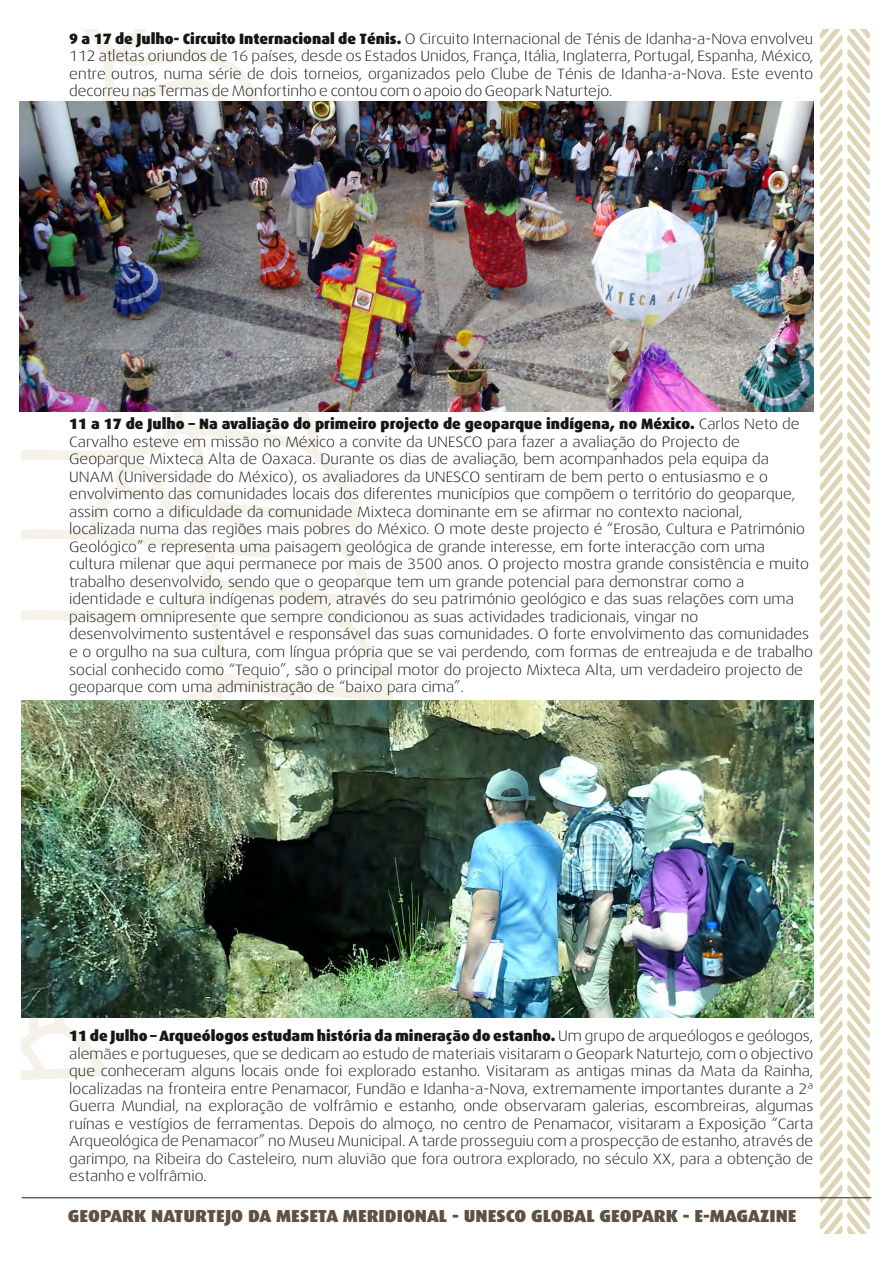
<style>
.page{position:relative;width:893px;height:1263px;background:#fff}
.page>*{position:absolute;margin:0;border:0;box-sizing:border-box;transform-origin:0 0}
.t1{font:900 17.4px "Dax";color:#5e5043;scale:1.06 1}
.t2{font:300 15px/17.5px "Dax Wide";color:#151616;text-align:justify}
.t3{font:900 15px "Dax";color:#151616}
.s1{font-family:"Dax";font-weight:900}
.s2{font-family:"Dax Wide";font-weight:300}
</style>
<div class="page">
<svg style="left:22px;top:30px;width:391px;height:1050px"></svg>
<svg style="left:820px;top:30px;width:50px;height:1203px"></svg>
<hr style="left:22px;top:1197px;width:849px;height:1px;background:#221a0f">
<img style="left:19px;top:101px;width:794px;height:310px">
<img style="left:22px;top:700px;width:791px;height:318px">
<p class="t2" style="left:69px;top:30px;width:746px"><span class="s1">9 a 17 de Julho- Circuito Internacional de Ténis.</span> O Circuito Internacional de Ténis de Idanha-a-Nova envolveu 112 atletas oriundos de 16 países, desde os Estados Unidos, França, Itália, Inglaterra, Portugal, Espanha, México, entre outros, numa série de dois torneios, organizados pelo Clube de Ténis de Idanha-a-Nova. Este evento decorreu nas Termas de Monfortinho e contou com o apoio do Geopark Naturtejo.</p>
<p class="t3" style="left:69px;top:415px;width:732px">11 a 17 de Julho – Na avaliação do primeiro projecto de geoparque indígena, no México. <span class="s2">Carlos Neto de</span></p>
<p class="t2" style="left:69px;top:433px;width:745px;text-align:left">Carvalho esteve em missão no México a convite da UNESCO para fazer a avaliação do Projecto de Geoparque Mixteca Alta de Oaxaca. Durante os dias de avaliação, bem acompanhados pela equipa da UNAM (Universidade do México), os avaliadores da UNESCO sentiram de bem perto o entusiasmo e o envolvimento das comunidades locais dos diferentes municípios que compõem o território do geoparque, assim como a dificuldade da comunidade Mixteca dominante em se afirmar no contexto nacional,<br>localizada numa das regiões mais pobres do México. O mote deste projecto é “Erosão, Cultura e Património Geológico” e representa uma paisagem geológica de grande interesse, em forte interacção com uma cultura milenar que aqui permanece por mais de 3500 anos. O projecto mostra grande consistência e muito trabalho desenvolvido, sendo que o geoparque tem um grande potencial para demonstrar como a identidade e cultura indígenas podem, através do seu património geológico e das suas relações com uma paisagem omnipresente que sempre condicionou as suas actividades tradicionais, vingar no desenvolvimento sustentável e responsável das suas comunidades. O forte envolvimento das comunidades e o orgulho na sua cultura, com língua própria que se vai perdendo, com formas de entreajuda e de trabalho social conhecido como “Tequio”, são o principal motor do projecto Mixteca Alta, um verdadeiro projecto de geoparque com uma administração de “baixo para cima”.</p>
<p class="t3" style="left:69px;top:1027px;width:745px">11 de Julho – Arqueólogos estudam história da mineração do estanho. <span class="s2">Um grupo de arqueólogos e geólogos,</span></p>
<p class="t2" style="left:69px;top:1045px;width:746px">alemães e portugueses, que se dedicam ao estudo de materiais visitaram o Geopark Naturtejo, com o objectivo que conheceram alguns locais onde foi explorado estanho. Visitaram as antigas minas da Mata da Rainha, localizadas na fronteira entre Penamacor, Fundão e Idanha-a-Nova, extremamente importantes durante a 2ª Guerra Mundial, na exploração de volfrâmio e estanho, onde observaram galerias, escombreiras, algumas ruínas e vestígios de ferramentas. Depois do almoço, no centro de Penamacor, visitaram a Exposição “Carta Arqueológica de Penamacor” no Museu Municipal. A tarde prosseguiu com a prospecção de estanho, através de garimpo, na Ribeira do Casteleiro, num aluvião que fora outrora explorado, no século XX, para a obtenção de estanho e volfrâmio.</p>
<p class="t1" style="left:68px;top:1206px;width:689px">GEOPARK NATURTEJO DA MESETA MERIDIONAL - UNESCO GLOBAL GEOPARK - E-MAGAZINE</p>
</div>
